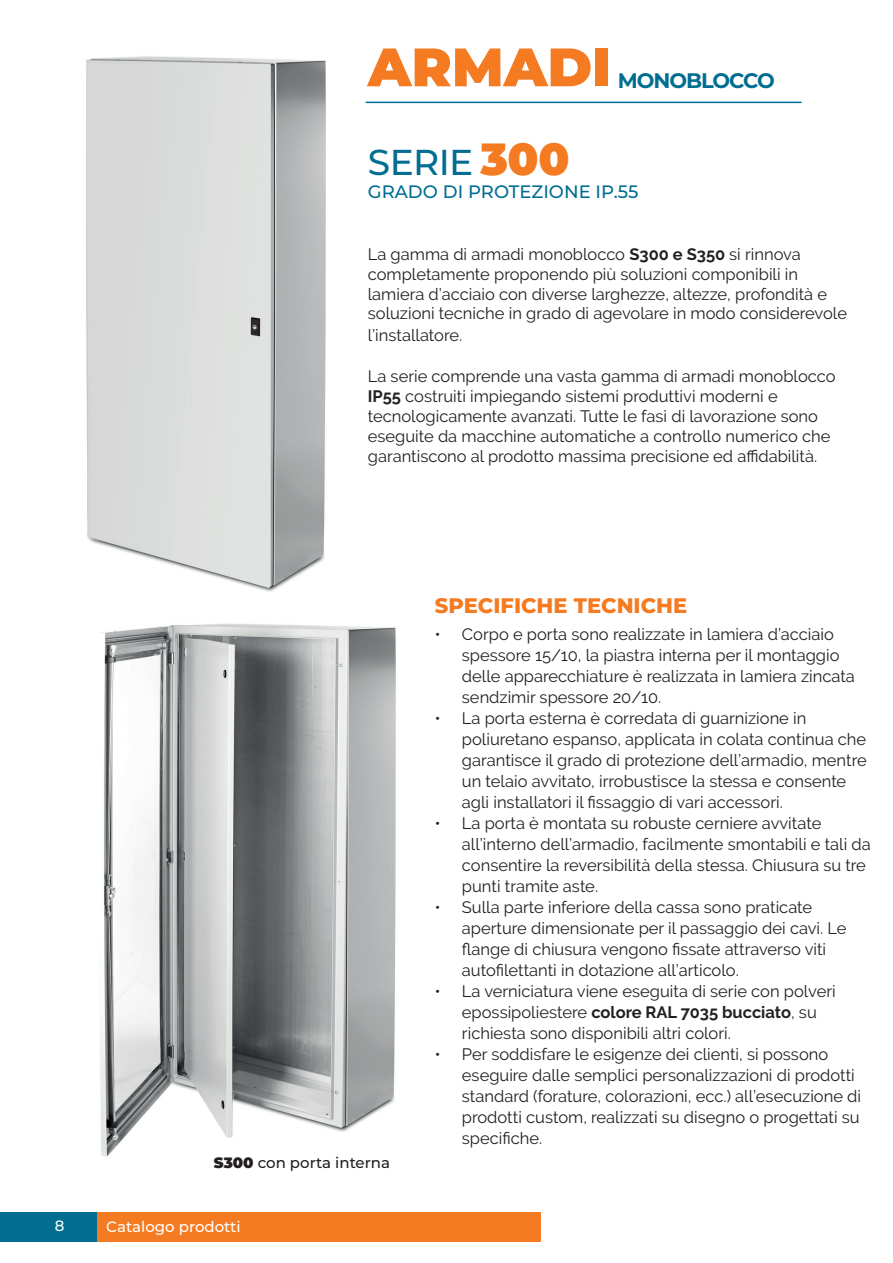
<style>
.page{position:relative;width:893px;height:1263px;background:#fff}
.page>*{position:absolute;margin:0;border:0;box-sizing:border-box;transform-origin:0 0}
.t1{font:900 54px "Montserrat";letter-spacing:.005em;color:#f47b21}
.t2{font:500 36px "Montserrat";letter-spacing:-.015em;color:#006d91}
.t3{font:800 21px "Montserrat";color:#f47b21}
.t4{font:700 21px "Montserrat";letter-spacing:-.05em;color:#006d91}
.t5{font:500 18px "Montserrat";color:#006d91}
.t6{font:16.5px/21px "Raleway";color:#231f20}
.t7{font:500 15px "Montserrat";color:#231f20}
.t8{font:500 15px "Montserrat";color:#fff}
.s1{font-weight:900;font-size:45px;color:#f47b21}
.s2{font-weight:700}
.s3{font-weight:900}
</style>
<div class="page">
<div style="left:0;top:1212px;width:98px;height:30px;background:#006d91"></div>
<div style="left:98px;top:1212px;width:443px;height:30px;background:#f47b21"></div>
<hr style="left:366px;top:102px;width:435px;height:1px;background:#006d91">
<img style="left:86px;top:56px;width:240px;height:536px">
<img style="left:100px;top:623px;width:296px;height:534px">
<h1 class="t1" style="left:368px;top:27px;width:245px">ARMADI</h1>
<p class="t4" style="left:618px;top:65px;width:158px">MONOBLOCCO</p>
<h2 class="t2" style="left:368px;top:137px;width:203px">SERIE <span class="s1">300</span></h2>
<p class="t5" style="left:368px;top:179px;width:272px">GRADO DI PROTEZIONE IP.55</p>
<p class="t6" style="left:368px;top:244px;width:481px;line-height:19.8px">La gamma di armadi monoblocco <span class="s2">S300 e S350</span> si rinnova completamente proponendo più soluzioni componibili in lamiera d’acciaio con diverse larghezze, altezze, profondità e soluzioni tecniche in grado di agevolare in modo considerevole</p>
<p class="t6" style="left:368px;top:325px;width:96px">l’installatore.</p>
<p class="t6" style="left:368px;top:367px;width:469px;line-height:19.8px">La serie comprende una vasta gamma di armadi monoblocco <span class="s2">IP55</span> costruiti impiegando sistemi produttivi moderni e tecnologicamente avanzati. Tutte le fasi di lavorazione sono eseguite da macchine automatiche a controllo numerico che garantiscono al prodotto massima precisione ed affidabilità.</p>
<p class="t7" style="left:214px;top:1152px;width:178px"><span class="s3">S300</span> con porta interna</p>
<p class="t8" style="left:55px;top:1215px;width:11px">8</p>
<p class="t8" style="left:106px;top:1216px;width:136px">Catalogo prodotti</p>
<p class="t3" style="left:435px;top:590px;width:254px">SPECIFICHE TECNICHE</p>
<p class="t6" style="left:462px;top:623px;width:394px;text-indent:-27px">• Corpo e porta sono realizzate in lamiera d’acciaio spessore 15/10, la piastra interna per il montaggio delle apparecchiature è realizzata in lamiera zincata sendzimir spessore 20/10.</p>
<p class="t6" style="left:462px;top:707px;width:406px;text-indent:-27px">• La porta esterna è corredata di guarnizione in poliuretano espanso, applicata in colata continua che garantisce il grado di protezione dell’armadio, mentre un telaio avvitato, irrobustisce la stessa e consente agli installatori il fissaggio di vari accessori.</p>
<p class="t6" style="left:462px;top:812px;width:410px;text-indent:-27px">• La porta è montata su robuste cerniere avvitate all’interno dell’armadio, facilmente smontabili e tali da consentire la reversibilità della stessa. Chiusura su tre punti tramite aste.</p>
<p class="t6" style="left:462px;top:896px;width:386px;text-indent:-27px">• Sulla parte inferiore della cassa sono praticate aperture dimensionate per il passaggio dei cavi. Le flange di chiusura vengono fissate attraverso viti autofilettanti in dotazione all’articolo.</p>
<p class="t6" style="left:462px;top:980px;width:375px;text-indent:-27px">• La verniciatura viene eseguita di serie con polveri epossipoliestere <span class="s2">colore RAL 7035 bucciato</span>, su richiesta sono disponibili altri colori.</p>
<p class="t6" style="left:462px;top:1043px;width:401px;text-indent:-27px">• Per soddisfare le esigenze dei clienti, si possono eseguire dalle semplici personalizzazioni di prodotti standard (forature, colorazioni, ecc.) all’esecuzione di prodotti custom, realizzati su disegno o progettati su specifiche.</p>
</div>
